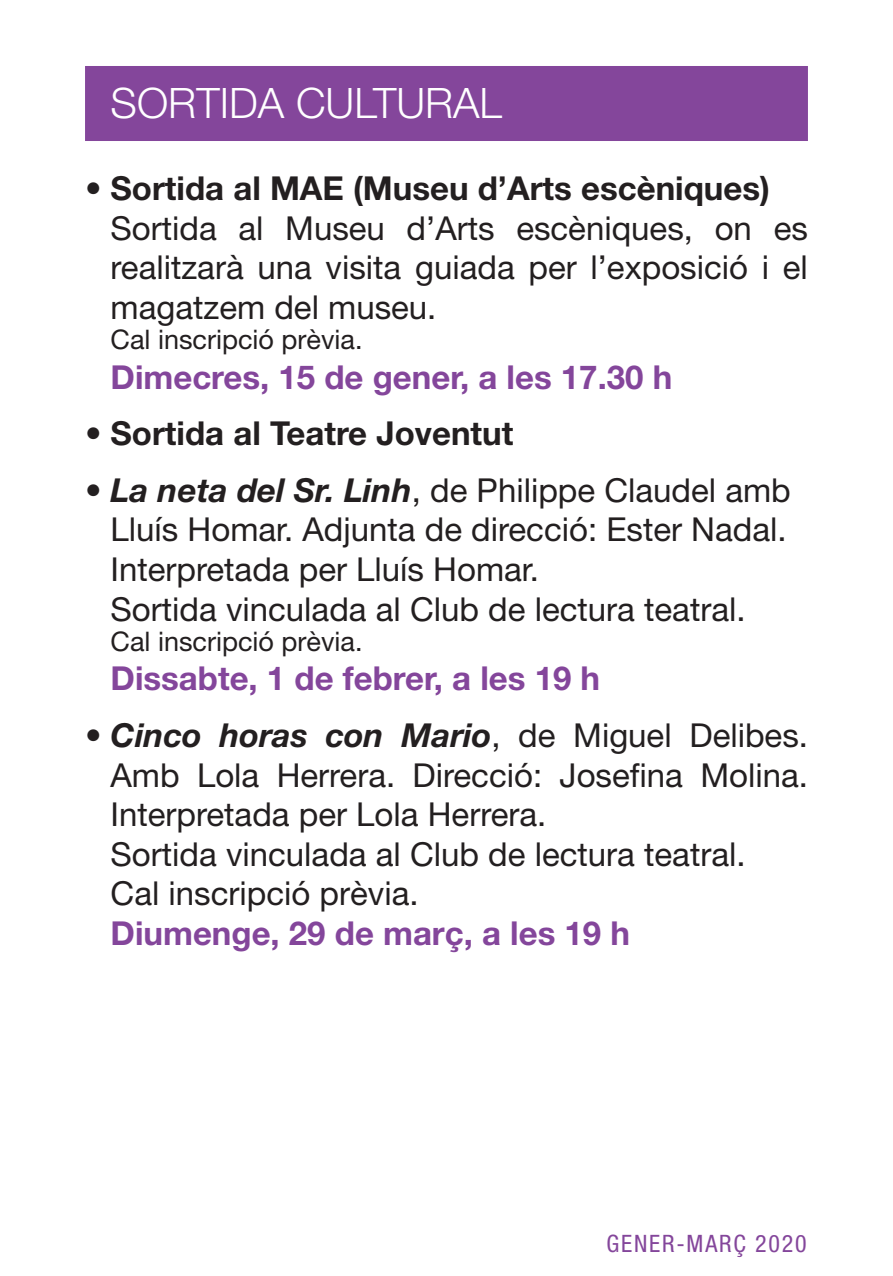
<style>
.page{position:relative;width:893px;height:1276px;background:#fff}
.page>*{position:absolute;margin:0;border:0;box-sizing:border-box;transform-origin:0 0}
.t1{font:300 42px "Helvetica Neue LT";color:#fff}
.t2{font:33px/39.6px "Helvetica Neue LT";color:#231f20}
.t3{font:700 33px "Helvetica Neue LT";color:#84469b}
.t4{font:700 33px "Helvetica Neue LT";color:#231f20}
.t5{font:27px "Helvetica Neue LT";color:#231f20}
.t6{font:condensed 24px "Helvetica Neue LT";letter-spacing:.075em;color:#84469b}
.s1{font-weight:700}
.s2{font-weight:400}
.s3{font-weight:700;font-style:italic}
</style>
<div class="page">
<div style="left:85px;top:66px;width:723px;height:75px;background:#84469b"></div>
<p class="t1" style="left:111px;top:77px;width:393px">SORTIDA CULTURAL</p>
<p class="t2" style="left:111px;top:168px;width:699px;text-indent:-26px">• <span class="s1">Sortida al MAE (Museu d’Arts escèniques)<br></span>Sortida al Museu d’Arts escèniques, on es realitzarà una visita guiada per l’exposició i el magatzem del museu.</p>
<p class="t5" style="left:111px;top:323px;width:253px">Cal inscripció prèvia.</p>
<p class="t3" style="left:111px;top:356px;width:563px">Dimecres, 15 de gener, a les 17.30 h</p>
<p class="t4" style="left:85px;top:413px;width:430px"><span class="s2">•</span> Sortida al Teatre Joventut</p>
<p class="t2" style="left:111px;top:470px;width:682px;text-indent:-26px">• <span class="s3">La neta del Sr. Linh</span>, de Philippe Claudel amb Lluís Homar. Adjunta de direcció: Ester Nadal.<br>Interpretada per Lluís Homar.<br>Sortida vinculada al Club de lectura teatral.</p>
<p class="t5" style="left:111px;top:625px;width:253px">Cal inscripció prèvia.</p>
<p class="t3" style="left:111px;top:658px;width:491px">Dissabte, 1 de febrer, a les 19 h</p>
<p class="t2" style="left:111px;top:715px;width:699px;text-indent:-26px">• <span class="s3">Cinco horas con Mario</span>, de Miguel Delibes.<br>Amb Lola Herrera. Direcció: Josefina Molina.<br>Interpretada per Lola Herrera.<br>Sortida vinculada al Club de lectura teatral.<br>Cal inscripció prèvia.</p>
<p class="t3" style="left:111px;top:913px;width:521px">Diumenge, 29 de març, a les 19 h</p>
<p class="t6" style="left:606px;top:1230px;width:202px">GENER-MARÇ 2020</p>
</div>
